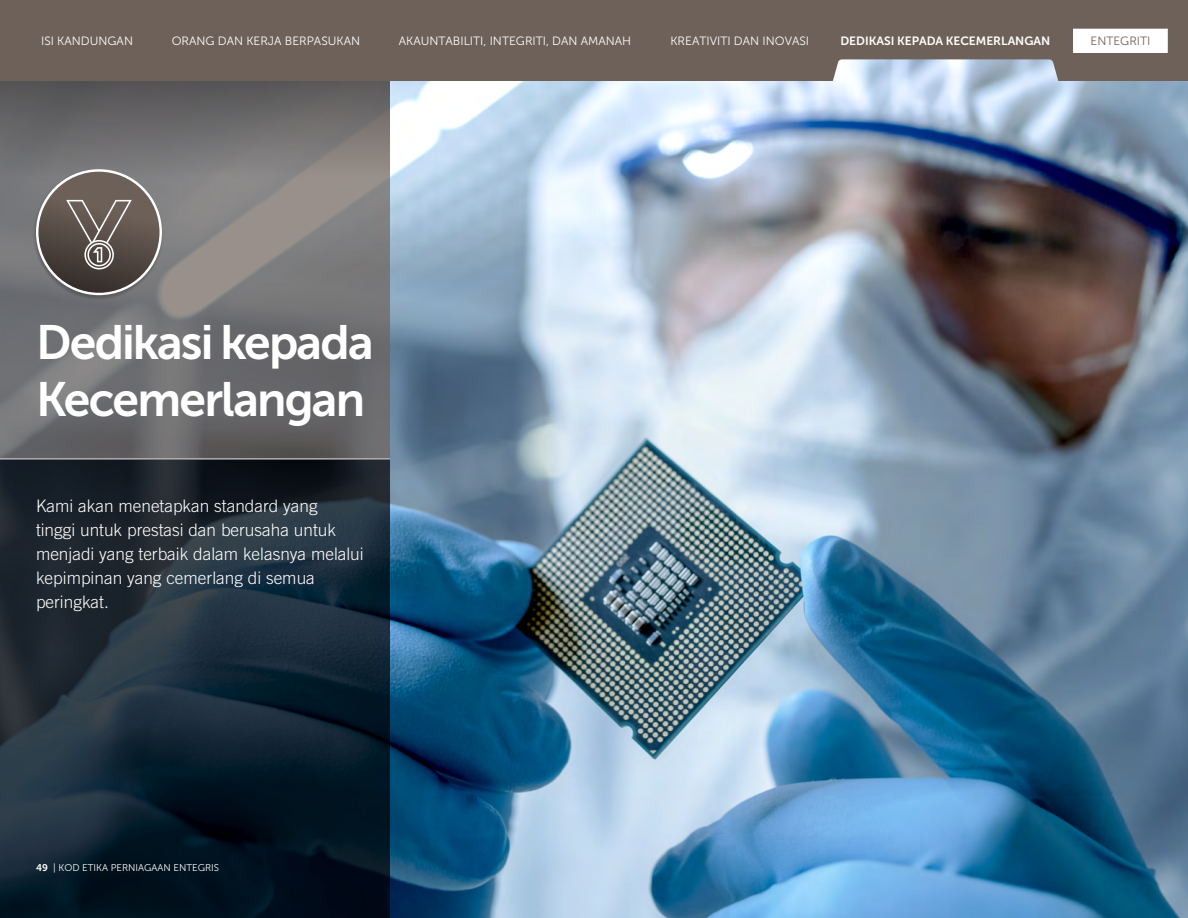
<style>
.page{position:relative;width:1188px;height:918px;background:#fff}
.page>*{position:absolute;margin:0;border:0;box-sizing:border-box;transform-origin:0 0}
.t1{font:48px/57px "Museo Sans 700";letter-spacing:-.035em;color:#fff}
.t2{font:300 17.25px/24px "Trade Gothic LT Std";color:#fff}
.t3{font:12px "Museo Sans 300";color:#fff}
.t4{font:12px "Museo Sans 700";color:#fff}
.t5{font:12px "Museo Sans 300";color:#6e6159}
.t6{font:9.75px "Museo Sans 300";color:#fff}
.s1{font-family:"Museo Sans 700"}
</style>
<div class="page">
<img style="left:390px;top:81px;width:798px;height:837px">
<svg style="left:0;top:177px;width:390px;height:281px;background:#757475"></svg>
<svg style="left:0;top:459px;width:390px;height:459px;background:#152430"></svg>
<svg style="left:0;top:81px;width:390px;height:96px;background:#6d6b6c"></svg>
<div style="left:33px;top:169px;width:131px;height:131px;background:#231f20;opacity:.3"></div>
<svg style="left:37px;top:170px;width:124px;height:124px"></svg>
<div style="left:36px;top:169px;width:126px;height:126px;border:3px solid #fff;border-radius:50%"></div>
<div style="left:39px;top:172px;width:120px;height:121px;background:linear-gradient(to bottom,#786960,#3b3330);border-radius:50%"></div>
<svg style="left:66px;top:200px;width:66px;height:69px;background:#716761"></svg>
<div style="left:0;top:0;width:1188px;height:81px;background:#6e6159"></div>
<div style="left:1074px;top:29px;width:93px;height:23px;background:#fff"></div>
<p class="t3" style="left:41px;top:34px;width:94px">ISI KANDUNGAN</p>
<p class="t3" style="left:172px;top:34px;width:190px">ORANG DAN KERJA BERPASUKAN</p>
<p class="t3" style="left:399px;top:34px;width:234px">AKAUNTABILITI, INTEGRITI, DAN AMANAH</p>
<p class="t3" style="left:670px;top:34px;width:140px">KREATIVITI DAN INOVASI</p>
<p class="t4" style="left:840px;top:34px;width:211px">DEDIKASI KEPADA KECEMERLANGAN</p>
<p class="t5" style="left:1090px;top:35px;width:62px">ENTEGRITI</p>
<h1 class="t1" style="left:36px;top:314px;width:339px">Dedikasi kepada<br>Kecemerlangan</h1>
<p class="t2" style="left:36px;top:494px;width:329px">Kami akan menetapkan standard yang<br>tinggi untuk prestasi dan berusaha untuk menjadi yang terbaik dalam kelasnya melalui kepimpinan yang cemerlang di semua peringkat.</p>
<p class="t6" style="left:36px;top:863px;width:185px"><span class="s1">49</span> | KOD ETIKA PERNIAGAAN ENTEGRIS</p>
</div>
